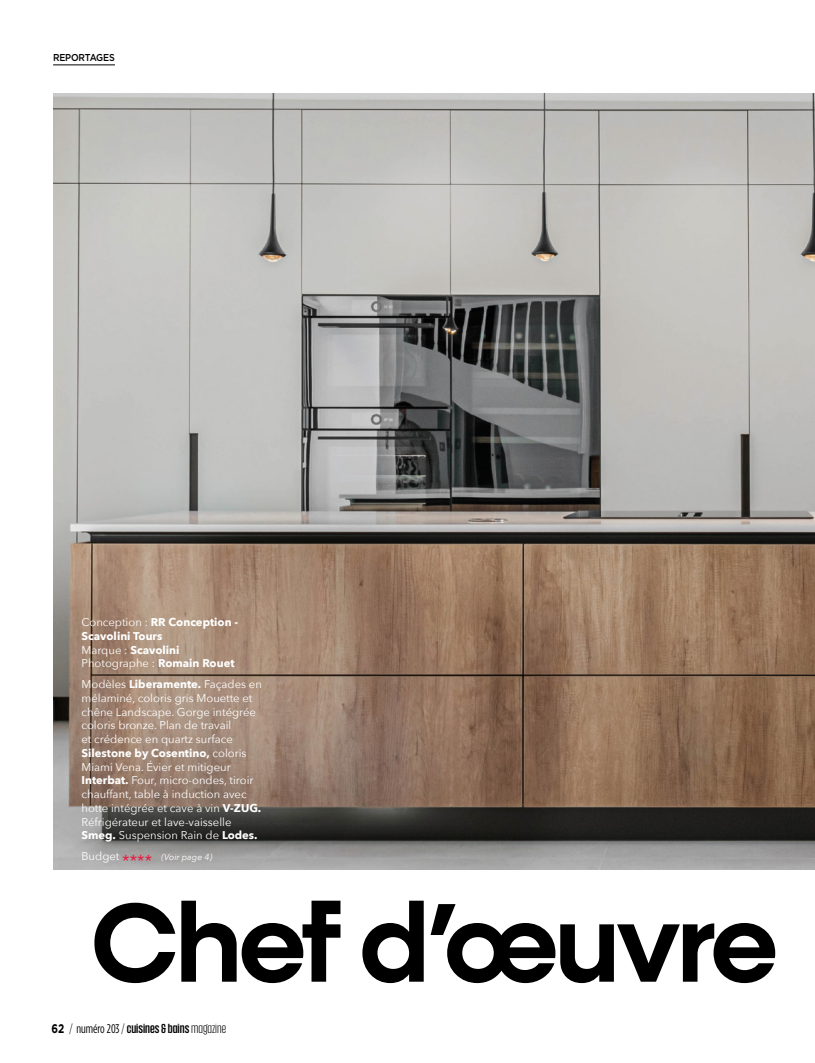
<style>
.page{position:relative;width:815px;height:1063px;background:#fff}
.page>*{position:absolute;margin:0;border:0;box-sizing:border-box;transform-origin:0 0}
.t1{font:600 112.5px "Fractul";letter-spacing:-.04em;color:#000}
.t2{font:600 12.5px "Anguita Sans";color:#000}
.t3{font:11.25px/13.8px "Avenir Next";color:#fff}
.t4{font:700 11.25px/13.8px "Avenir Next";color:#fff}
.t5{font:500 10px "Gotham";letter-spacing:-.02em;color:#000;scale:.9 1}
.t6{font:italic 8.75px "Avenir Next";color:#fff}
.s1{font-weight:400}
.s2{font-weight:700}
.s3{font-family:"Helvetica Neue LT Pro";font-size:21.25px;color:#e61e41}
.s4{font-family:"Gotham";font-weight:700}
.s5{font-family:"Gotham Cond";font-weight:300}
.s6{font-family:"Gotham Cond";font-weight:400}
</style>
<div class="page">
<hr style="left:53px;top:65px;width:62px;height:1px;background:#000">
<img style="left:53px;top:94px;width:762px;height:775px">
<p class="t5" style="left:53px;top:51px;width:70px">REPORTAGES</p>
<p class="t4" style="left:81px;top:615px;width:158px"><span class="s1">Conception :</span> RR Conception -<br>Scavolini Tours<br><span class="s1">Marque :</span> Scavolini<br><span class="s1">Photographe :</span> Romain Rouet</p>
<p class="t3" style="left:81px;top:677px;width:182px">Modèles <span class="s2">Liberamente.</span> Façades en mélaminé, coloris gris Mouette et chêne Landscape. Gorge intégrée coloris bronze. Plan de travail<br>et crédence en quartz surface <span class="s2">Silestone by Cosentino,</span> coloris Miami Vena. Évier et mitigeur <span class="s2">Interbat.</span> Four, micro-ondes, tiroir chauffant, table à induction avec hotte intégrée et cave à vin <span class="s2">V-ZUG.<br></span>Réfrigérateur et lave-vaisselle <span class="s2">Smeg.</span> Suspension Rain de <span class="s2">Lodes.</span></p>
<p class="t3" style="left:81px;top:849px;width:72px">Budget <span class="s3">****</span></p>
<p class="t6" style="left:162px;top:850px;width:52px">(Voir page 4)</p>
<h1 class="t1" style="left:90px;top:877px;width:690px">Chef d’œuvre</h1>
<p class="t2" style="left:52px;top:1022px;width:176px"><span class="s4">62</span> <span class="s5">/</span> <span class="s6">numéro 203</span> <span class="s5">/</span> cuisines &amp; bains <span class="s1">magazine</span></p>
</div>
